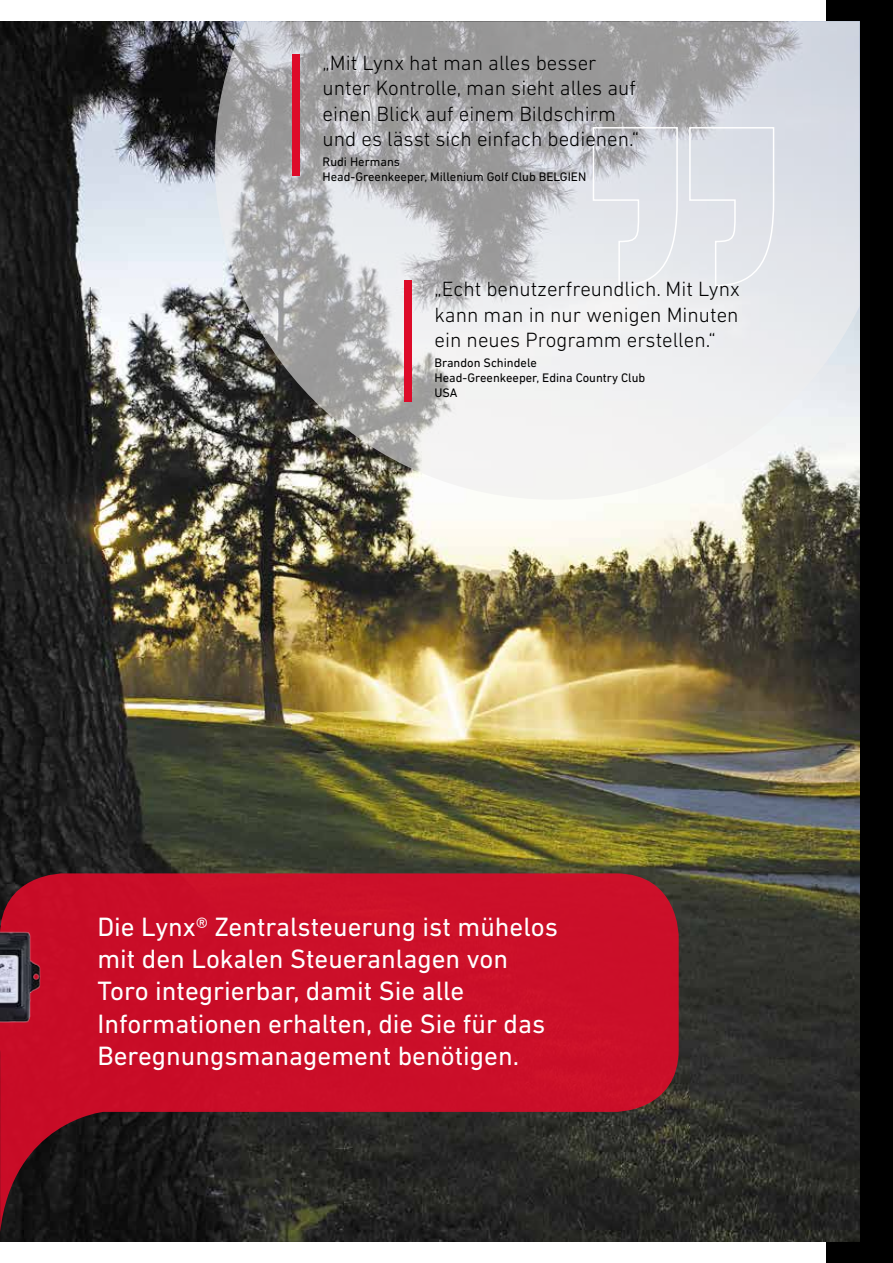
<style>
.page{position:relative;width:893px;height:1263px;background:#fff}
.page>*{position:absolute;margin:0;border:0;box-sizing:border-box;transform-origin:0 0}
.t1{font:27px/32.4px "DIN Next LT Pro";color:#fff}
.t2{font:300 21px/25.5px "DIN Next LT Pro";color:#000}
.t3{font:12.6px/15.1px "DIN Next LT Pro";color:#000}
</style>
<div class="page">
<div style="left:826px;top:0;width:67px;height:1263px;background:#000"></div>
<img style="left:0;top:21px;width:860px;height:1221px">
<svg style="left:215px;top:21px;width:645px;height:479px"></svg>
<svg style="left:688px;top:126px;width:87px;height:161px;background:#e0e3e9"></svg>
<svg style="left:592px;top:126px;width:87px;height:161px;background:#dddfe4"></svg>
<svg style="left:0;top:873px;width:679px;height:359px;background:#911526"></svg>
<img style="left:0;top:837px;width:51px;height:274px">
<div style="left:293px;top:54px;width:7px;height:122px;background:#dd0b29"></div>
<div style="left:405px;top:281px;width:7px;height:121px;background:#dd0b29"></div>
<p class="t2" style="left:323px;top:50px;width:318px">„Mit Lynx hat man alles besser unter Kontrolle, man sieht alles auf einen Blick auf einem Bildschirm und es lässt sich einfach bedienen.“</p>
<p class="t3" style="left:323px;top:154px;width:265px">Rudi Hermans<br>Head-Greenkeeper, Millenium Golf Club BELGIEN</p>
<p class="t2" style="left:435px;top:276px;width:307px;text-align:justify">„Echt benutzerfreundlich. Mit Lynx kann man in nur wenigen Minuten ein neues Programm erstellen.“</p>
<p class="t3" style="left:435px;top:355px;width:212px">Brandon Schindele<br>Head-Greenkeeper, Edina Country Club<br>USA</p>
<p class="t1" style="left:97px;top:910px;width:462px">Die Lynx® Zentralsteuerung ist mühelos mit den Lokalen Steueranlagen von Toro integrierbar, damit Sie alle Informationen erhalten, die Sie für das Beregnungsmanagement benötigen.</p>
</div>
